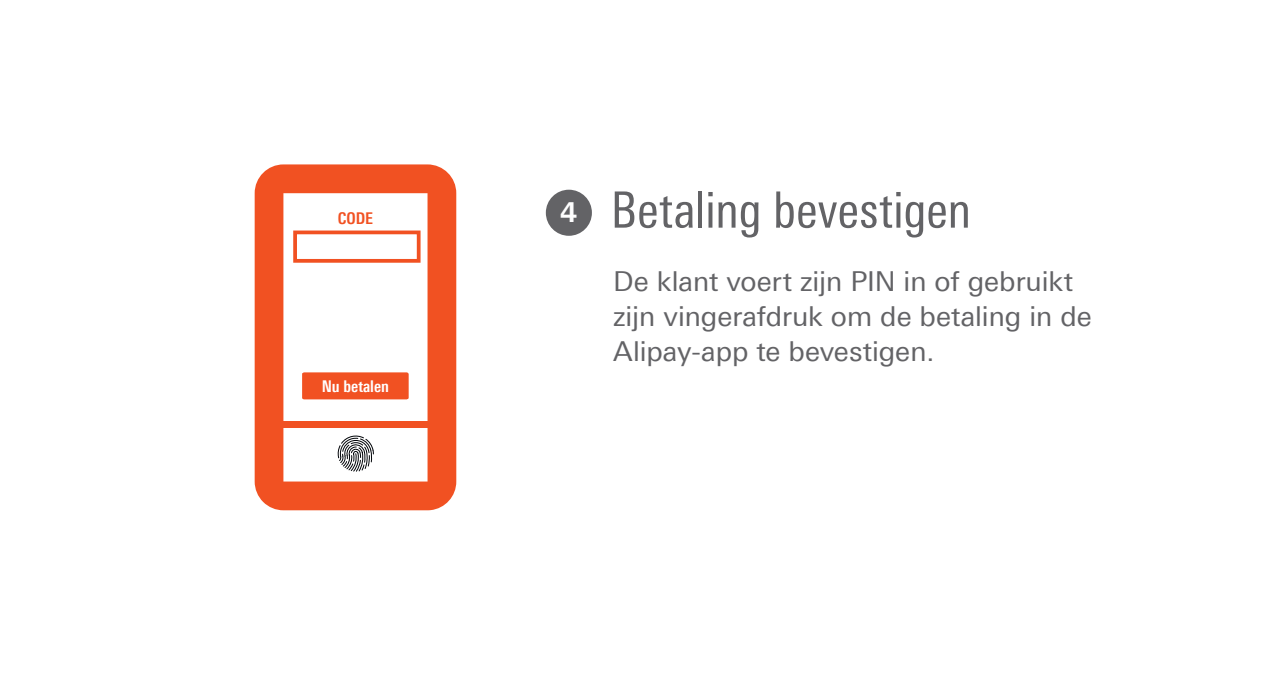
<style>
.page{position:relative;width:1276px;height:695px;background:#fff}
.page>*{position:absolute;margin:0;border:0;box-sizing:border-box;transform-origin:0 0}
.t1{font:50px "Linotype Univers 420 Cn";letter-spacing:-.005em;color:#636366}
.t2{font:27.5px/35px "Linotype Univers 430";letter-spacing:-.005em;color:#636366}
.t3{font:700 27.5px "Linotype Univers 630";color:#fff}
.t4{font:700 16.25px "Linotype Univers 620 Cn";color:#fff}
.t5{font:700 16.25px "Linotype Univers 620 Cn";color:#f15122}
</style>
<div class="page">
<div style="left:546px;top:190px;width:46px;height:46px;background:#636366;border-radius:50%"></div>
<svg style="left:255px;top:164px;width:201px;height:346px"></svg>
<div style="left:281px;top:420px;width:152px;height:7px;background:#f15122"></div>
<div style="left:293px;top:230px;width:127px;height:33px;border:4px solid #f15122"></div>
<svg style="left:338px;top:435px;width:36px;height:37px"></svg>
<div style="left:302px;top:372px;width:106px;height:27px;background:#f15122;border-radius:2px"></div>
<p class="t5" style="left:338px;top:208px;width:37px">CODE</p>
<p class="t3" style="left:560px;top:196px;width:18px">4</p>
<p class="t4" style="left:311px;top:376px;width:90px">Jetzt zahlen</p>
<p class="t4" style="left:322px;top:376px;width:69px">Nu betalen</p>
<h1 class="t1" style="left:611px;top:181px;width:362px">Betaling bevestigen</h1>
<p class="t2" style="left:613px;top:264px;width:480px">De klant voert zijn PIN in of gebruikt zijn vingerafdruk om de betaling in de<br>Alipay-app te bevestigen.</p>
</div>
